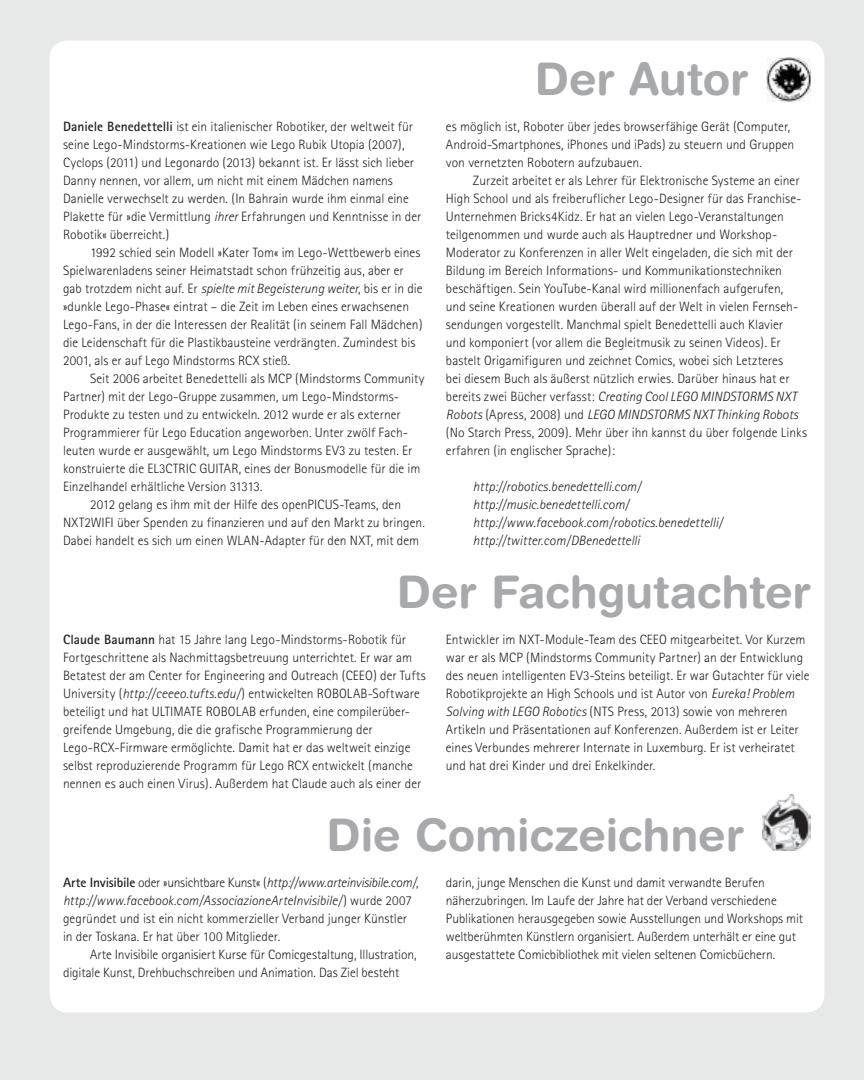
<style>
.page{position:relative;width:864px;height:1080px;background:#fff}
.page>*{position:absolute;margin:0;border:0;box-sizing:border-box;transform-origin:0 0}
.t1{font:700 45px "Helvetica Rounded";color:#a7a9ac}
.t2{font:300 13.5px/18px "Rotis Sans Serif";color:#231f20}
.t3{font:italic 300 13.5px/18px "Rotis Sans Serif";letter-spacing:.005em;color:#231f20}
.s1{font-style:italic}
.s2{font-weight:700}
</style>
<div class="page">
<div style="left:0;top:0;width:862px;height:1080px;background:#e7e8e8"></div>
<div style="left:50px;top:40px;width:774px;height:972px;background:#fff;border-radius:18px"></div>
<img style="left:766px;top:57px;width:44px;height:45px">
<img style="left:762px;top:795px;width:48px;height:55px">
<h1 class="t1" style="left:534px;top:51px;width:215px">Der Autor</h1>
<p class="t2" style="left:446px;top:117px;width:349px">es möglich ist, Roboter über jedes browserfähige Gerät (Computer,<br>Android-Smartphones, iPhones und iPads) zu steuern und Gruppen von vernetzten Robotern aufzubauen.</p>
<p class="t2" style="left:446px;top:171px;width:362px;text-indent:27px">Zurzeit arbeitet er als Lehrer für Elektronische Systeme an einer High School und als freiberuflicher Lego-Designer für das Franchise-Unternehmen Bricks4Kidz. Er hat an vielen Lego-Veranstaltungen teilgenommen und wurde auch als Hauptredner und Workshop-Moderator zu Konferenzen in aller Welt eingeladen, die sich mit der Bildung im Bereich Informations- und Kommunikationstechniken beschäftigen. Sein YouTube-Kanal wird millionenfach aufgerufen,<br>und seine Kreationen wurden überall auf der Welt in vielen Fernseh&shy;sendungen vorgestellt. Manchmal spielt Benedettelli auch Klavier<br>und komponiert (vor allem die Begleitmusik zu seinen Videos). Er bastelt Origamifiguren und zeichnet Comics, wobei sich Letzteres<br>bei diesem Buch als äußerst nützlich erwies. Darüber hinaus hat er bereits zwei Bücher verfasst: <span class="s1">Creating Cool LEGO MINDSTORMS NXT Robots</span> (Apress, 2008) und <span class="s1">LEGO MINDSTORMS NXT Thinking Robots </span>(No Starch Press, 2009). Mehr über ihn kannst du über folgende Links erfahren (in englischer Sprache):</p>
<p class="t3" style="left:472px;top:477px;width:251px">http://robotics.benedettelli.com/ http://music.benedettelli.com/ http://www.facebook.com/robotics.benedettelli/ http://twitter.com/DBenedettelli</p>
<h1 class="t1" style="left:397px;top:564px;width:415px">Der Fachgutachter</h1>
<p class="t2" style="left:63px;top:630px;width:364px"><span class="s2">Claude Baumann</span> hat 15 Jahre lang Lego-Mindstorms-Robotik für Fortgeschrittene als Nachmittagsbetreuung unterrichtet. Er war am Betatest der am Center for Engineering and Outreach (CEEO) der Tufts University (<span class="s1">http://ceeeo.tufts.edu/</span>) entwickelten ROBOLAB-Software beteiligt und hat ULTIMATE ROBOLAB erfunden, eine compilerüber&shy;greifende Umgebung, die die grafische Programmierung der Lego-RCX-Firmware ermöglichte. Damit hat er das weltweit einzige selbst reproduzierende Programm für Lego RCX entwickelt (manche nennen es auch einen Virus). Außerdem hat Claude auch als einer der</p>
<p class="t2" style="left:446px;top:630px;width:365px">Entwickler im NXT-Module-Team des CEEO mitgearbeitet. Vor Kurzem war er als MCP (Mindstorms Community Partner) an der Entwicklung des neuen intelligenten EV3-Steins beteiligt. Er war Gutachter für viele Robotikprojekte an High Schools und ist Autor von <span class="s1">Eureka! Problem Solving with LEGO Robotics</span> (NTS Press, 2013) sowie von mehreren Artikeln und Präsentationen auf Konferenzen. Außerdem ist er Leiter eines Verbundes mehrerer Internate in Luxemburg. Er ist verheiratet und hat drei Kinder und drei Enkelkinder.</p>
<h1 class="t1" style="left:326px;top:807px;width:419px">Die Comiczeichner</h1>
<p class="t2" style="left:63px;top:873px;width:357px"><span class="s2">Arte Invisibile</span> oder »unsichtbare Kunst« (<span class="s1">http://www.arteinvisibile.com/</span>, <span class="s1">http://www.facebook.com/AssociazioneArteInvisibile/</span>) wurde 2007 gegründet und ist ein nicht kommerzieller Verband junger Künstler in der Toskana. Er hat über 100 Mitglieder.</p>
<p class="t2" style="left:63px;top:945px;width:355px;text-indent:27px">Arte Invisibile organisiert Kurse für Comicgestaltung, Illustration, digitale Kunst, Drehbuchschreiben und Animation. Das Ziel besteht</p>
<p class="t2" style="left:63px;top:117px;width:359px"><span class="s2">Daniele Benedettelli</span> ist ein italienischer Robotiker, der weltweit für seine Lego-Mindstorms-Kreationen wie Lego Rubik Utopia (2007), Cyclops (2011) und Legonardo (2013) bekannt ist. Er lässt sich lieber Danny nennen, vor allem, um nicht mit einem Mädchen namens Danielle verwechselt zu werden. (In Bahrain wurde ihm einmal eine Plakette für »die Vermittlung <span class="s1">ihrer</span> Erfahrungen und Kenntnisse in der Robotik« überreicht.)</p>
<p class="t2" style="left:63px;top:243px;width:361px;text-indent:27px">1992 schied sein Modell »Kater Tom« im Lego-Wettbewerb eines Spielwarenladens seiner Heimatstadt schon frühzeitig aus, aber er gab trotzdem nicht auf. Er <span class="s1">spielte mit Begeisterung weiter</span>, bis er in die »dunkle Lego-Phase« eintrat – die Zeit im Leben eines erwachsenen Lego-Fans, in der die Interessen der Realität (in seinem Fall Mädchen) die Leidenschaft für die Plastikbausteine verdrängten. Zumindest bis 2001, als er auf Lego Mindstorms RCX stieß.</p>
<p class="t2" style="left:90px;top:369px;width:336px">Seit 2006 arbeitet Benedettelli als MCP (Mindstorms Community</p>
<p class="t2" style="left:63px;top:387px;width:337px">Partner) mit der Lego-Gruppe zusammen, um Lego-Mindstorms-</p>
<p class="t2" style="left:63px;top:405px;width:339px">Produkte zu testen und zu entwickeln. 2012 wurde er als externer</p>
<p class="t2" style="left:63px;top:423px;width:346px">Programmierer für Lego Education angeworben. Unter zwölf Fach-</p>
<p class="t2" style="left:63px;top:441px;width:351px">leuten wurde er ausgewählt, um Lego Mindstorms EV3 zu testen. Er</p>
<p class="t2" style="left:63px;top:459px;width:359px">konstruierte die EL3CTRIC GUITAR, eines der Bonusmodelle für die im</p>
<p class="t2" style="left:63px;top:477px;width:201px">Einzelhandel erhältliche Version 31313.</p>
<p class="t2" style="left:90px;top:495px;width:312px">2012 gelang es ihm mit der Hilfe des openPICUS-Teams, den</p>
<p class="t2" style="left:63px;top:513px;width:363px">NXT2WIFI über Spenden zu finanzieren und auf den Markt zu bringen.</p>
<p class="t2" style="left:63px;top:531px;width:357px">Dabei handelt es sich um einen WLAN-Adapter für den NXT, mit dem</p>
<p class="t2" style="left:446px;top:873px;width:358px">darin, junge Menschen die Kunst und damit verwandte Berufen näherzubringen. Im Laufe der Jahre hat der Verband verschiedene Publikationen herausgegeben sowie Ausstellungen und Workshops mit weltberühmten Künstlern organisiert. Außerdem unterhält er eine gut ausgestattete Comicbibliothek mit vielen seltenen Comicbüchern.</p>
</div>
